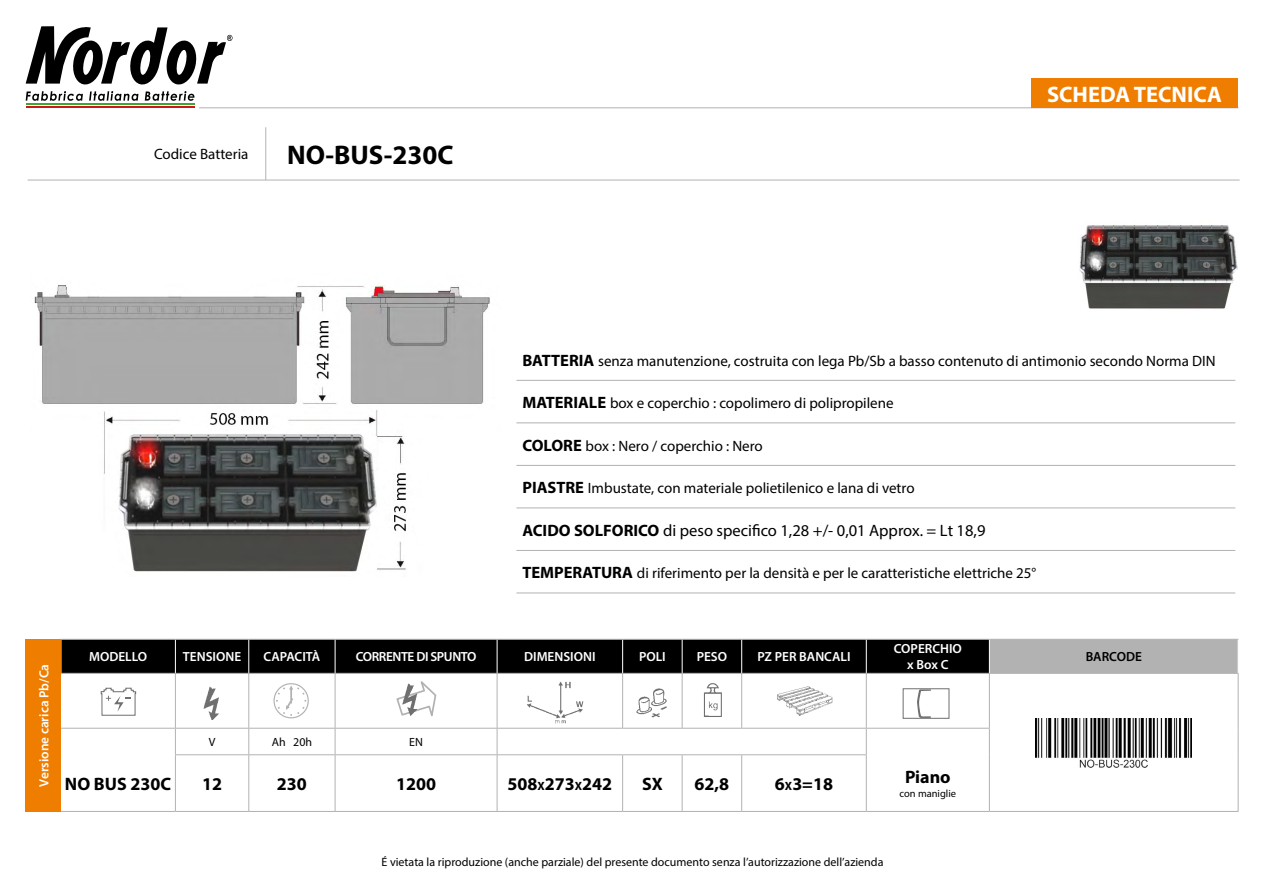
<style>
.page{position:relative;width:1263px;height:893px;background:#fff}
.page>*{position:absolute;margin:0;border:0;box-sizing:border-box;transform-origin:0 0}
.t1{font:700 27px "Myriad Pro";color:#000}
.t2{font:700 22.5px "Myriad Pro";color:#fff}
.t3{font:700 18px "Myriad Pro";color:#000}
.t4{font:16.5px "Myriad Pro";color:#000}
.t5{font:15px "Myriad Pro";color:#000}
.t6{font:600 13.2px/15.9px "Myriad Pro";color:#fff;text-align:center}
.t7{font:600 13.2px "Myriad Pro";letter-spacing:-.03em;color:#fff}
.t8{font:600 13.2px "Myriad Pro";color:#000}
.t9{font:12px "Myriad Pro";color:#000}
.t10{font:10.5px "Myriad Pro";color:#000}
.s1{font-weight:700;font-size:16.5px}
.s2{font-weight:700}
.s3{font-size:12px}
</style>
<div class="page">
<hr style="left:199px;top:107px;width:1039px;height:1px;background:#b3b2b2">
<hr style="left:28px;top:180px;width:1211px;height:1px;background:#b3b2b2">
<div style="left:1031px;top:79px;width:206px;height:29px;background:#ef7d00"></div>
<hr style="left:265px;top:127px;width:1px;height:53px;background:#b3b2b2">
<svg style="left:26px;top:26px;width:206px;height:75px"></svg>
<hr style="left:26px;top:103px;width:168px;height:2px;background:#3fa535">
<hr style="left:26px;top:107px;width:168px;height:1px;background:#cd171a">
<hr style="left:516px;top:380px;width:719px;height:1px;background:#b3b2b2">
<hr style="left:516px;top:422px;width:719px;height:1px;background:#b3b2b2">
<hr style="left:516px;top:465px;width:719px;height:1px;background:#b3b2b2">
<hr style="left:516px;top:508px;width:719px;height:1px;background:#b3b2b2">
<hr style="left:516px;top:550px;width:719px;height:1px;background:#b3b2b2">
<hr style="left:516px;top:593px;width:719px;height:1px;background:#b3b2b2">
<img style="left:34px;top:285px;width:456px;height:287px">
<svg style="left:61px;top:640px;width:1177px;height:171px"></svg>
<div style="left:62px;top:640px;width:927px;height:33px;background:#000"></div>
<hr style="left:61px;top:639px;width:114px;height:1px;background:#b3b2b2">
<hr style="left:175px;top:639px;width:74px;height:1px;background:#b3b2b2">
<hr style="left:249px;top:639px;width:86px;height:1px;background:#b3b2b2">
<hr style="left:335px;top:639px;width:162px;height:1px;background:#b3b2b2">
<hr style="left:497px;top:639px;width:126px;height:1px;background:#b3b2b2">
<hr style="left:623px;top:639px;width:59px;height:1px;background:#b3b2b2">
<hr style="left:682px;top:639px;width:60px;height:1px;background:#b3b2b2">
<hr style="left:742px;top:639px;width:124px;height:1px;background:#b3b2b2">
<hr style="left:866px;top:639px;width:123px;height:1px;background:#b3b2b2">
<hr style="left:989px;top:639px;width:249px;height:1px;background:#b3b2b2">
<hr style="left:61px;top:673px;width:114px;height:1px;background:#b3b2b2">
<hr style="left:175px;top:673px;width:74px;height:1px;background:#b3b2b2">
<hr style="left:175px;top:674px;width:1px;height:54px;background:#b3b2b2">
<hr style="left:249px;top:673px;width:86px;height:1px;background:#b3b2b2">
<hr style="left:248px;top:674px;width:1px;height:54px;background:#b3b2b2">
<hr style="left:335px;top:673px;width:162px;height:1px;background:#b3b2b2">
<hr style="left:335px;top:674px;width:1px;height:54px;background:#b3b2b2">
<hr style="left:497px;top:673px;width:126px;height:1px;background:#b3b2b2">
<hr style="left:497px;top:674px;width:1px;height:54px;background:#b3b2b2">
<hr style="left:623px;top:673px;width:59px;height:1px;background:#b3b2b2">
<hr style="left:622px;top:674px;width:1px;height:54px;background:#b3b2b2">
<hr style="left:682px;top:673px;width:60px;height:1px;background:#b3b2b2">
<hr style="left:682px;top:674px;width:1px;height:54px;background:#b3b2b2">
<hr style="left:742px;top:673px;width:124px;height:1px;background:#b3b2b2">
<hr style="left:741px;top:674px;width:1px;height:54px;background:#b3b2b2">
<hr style="left:866px;top:673px;width:123px;height:1px;background:#b3b2b2">
<hr style="left:866px;top:674px;width:1px;height:54px;background:#b3b2b2">
<hr style="left:989px;top:673px;width:249px;height:1px;background:#b3b2b2">
<hr style="left:989px;top:674px;width:1px;height:54px;background:#b3b2b2">
<hr style="left:1238px;top:674px;width:1px;height:54px;background:#b3b2b2">
<svg style="left:1238px;top:728px;width:1px;height:27px"></svg>
<hr style="left:1238px;top:755px;width:1px;height:56px;background:#b3b2b2">
<hr style="left:61px;top:728px;width:114px;height:1px;background:#b3b2b2">
<hr style="left:61px;top:811px;width:114px;height:1px;background:#b3b2b2">
<hr style="left:175px;top:728px;width:74px;height:1px;background:#b3b2b2">
<svg style="left:175px;top:729px;width:1px;height:25px"></svg>
<hr style="left:249px;top:728px;width:86px;height:1px;background:#b3b2b2">
<svg style="left:248px;top:729px;width:1px;height:25px"></svg>
<hr style="left:335px;top:728px;width:162px;height:1px;background:#b3b2b2">
<svg style="left:335px;top:729px;width:1px;height:25px"></svg>
<hr style="left:497px;top:728px;width:126px;height:1px;background:#b3b2b2">
<svg style="left:497px;top:729px;width:1px;height:25px"></svg>
<hr style="left:623px;top:728px;width:59px;height:1px;background:#b3b2b2">
<hr style="left:682px;top:728px;width:60px;height:1px;background:#b3b2b2">
<hr style="left:742px;top:728px;width:124px;height:1px;background:#b3b2b2">
<hr style="left:866px;top:728px;width:124px;height:1px;background:#b3b2b2">
<svg style="left:866px;top:729px;width:1px;height:25px"></svg>
<svg style="left:989px;top:729px;width:1px;height:26px"></svg>
<hr style="left:989px;top:755px;width:1px;height:56px;background:#b3b2b2">
<hr style="left:866px;top:811px;width:123px;height:1px;background:#b3b2b2">
<hr style="left:989px;top:811px;width:249px;height:1px;background:#b3b2b2">
<hr style="left:175px;top:754px;width:74px;height:1px;background:#b3b2b2">
<hr style="left:175px;top:755px;width:1px;height:56px;background:#b3b2b2">
<hr style="left:249px;top:754px;width:86px;height:1px;background:#b3b2b2">
<hr style="left:248px;top:755px;width:1px;height:56px;background:#b3b2b2">
<hr style="left:335px;top:754px;width:162px;height:1px;background:#b3b2b2">
<hr style="left:335px;top:755px;width:1px;height:56px;background:#b3b2b2">
<hr style="left:497px;top:754px;width:126px;height:1px;background:#b3b2b2">
<hr style="left:497px;top:755px;width:1px;height:56px;background:#b3b2b2">
<hr style="left:623px;top:754px;width:59px;height:1px;background:#b3b2b2">
<hr style="left:622px;top:755px;width:1px;height:56px;background:#b3b2b2">
<hr style="left:682px;top:754px;width:60px;height:1px;background:#b3b2b2">
<hr style="left:682px;top:755px;width:1px;height:56px;background:#b3b2b2">
<hr style="left:742px;top:754px;width:125px;height:1px;background:#b3b2b2">
<hr style="left:741px;top:755px;width:1px;height:56px;background:#b3b2b2">
<hr style="left:866px;top:755px;width:1px;height:56px;background:#b3b2b2">
<hr style="left:175px;top:811px;width:74px;height:1px;background:#b3b2b2">
<hr style="left:249px;top:811px;width:86px;height:1px;background:#b3b2b2">
<hr style="left:335px;top:811px;width:162px;height:1px;background:#b3b2b2">
<hr style="left:497px;top:811px;width:126px;height:1px;background:#b3b2b2">
<hr style="left:623px;top:811px;width:59px;height:1px;background:#b3b2b2">
<hr style="left:682px;top:811px;width:60px;height:1px;background:#b3b2b2">
<hr style="left:742px;top:811px;width:124px;height:1px;background:#b3b2b2">
<hr style="left:61px;top:640px;width:1px;height:33px;background:#fff">
<hr style="left:175px;top:640px;width:1px;height:33px;background:#fff">
<hr style="left:248px;top:640px;width:1px;height:33px;background:#fff">
<hr style="left:335px;top:640px;width:1px;height:33px;background:#fff">
<hr style="left:497px;top:640px;width:1px;height:33px;background:#fff">
<hr style="left:622px;top:640px;width:1px;height:33px;background:#fff">
<hr style="left:682px;top:640px;width:1px;height:33px;background:#fff">
<hr style="left:741px;top:640px;width:1px;height:33px;background:#fff">
<hr style="left:866px;top:640px;width:1px;height:33px;background:#fff">
<hr style="left:989px;top:640px;width:1px;height:33px;background:#fff">
<div style="left:26px;top:639px;width:35px;height:173px;background:#ef7d00"></div>
<img style="left:1079px;top:225px;width:158px;height:84px">
<p class="t5" style="left:154px;top:145px;width:96px">Codice Batteria</p>
<h1 class="t1" style="left:287px;top:137px;width:168px">NO-BUS-230C</h1>
<h2 class="t2" style="left:1047px;top:80px;width:176px">SCHEDA TECNICA</h2>
<p class="t5" style="left:522px;top:352px;width:695px"><span class="s1">BATTERIA</span> senza manutenzione, costruita con lega Pb/Sb a basso contenuto di antimonio secondo Norma DIN</p>
<p class="t5" style="left:522px;top:394px;width:373px"><span class="s1">MATERIALE</span> box e coperchio : copolimero di polipropilene</p>
<p class="t5" style="left:522px;top:437px;width:242px"><span class="s1">COLORE</span> box : Nero / coperchio : Nero</p>
<p class="t5" style="left:522px;top:479px;width:394px"><span class="s1">PIASTRE</span> Imbustate, con materiale polietilenico e lana di vetro</p>
<p class="t4" style="left:522px;top:520px;width:464px"><span class="s2">ACIDO SOLFORICO</span> di peso specifico 1,28 +/- 0,01 Approx. = Lt 18,9</p>
<p class="t5" style="left:522px;top:564px;width:515px"><span class="s1">TEMPERATURA</span> di riferimento per la densità e per le caratteristiche elettriche 25°</p>
<p class="t6" style="left:36px;top:787px;width:124px;rotate:-90deg">Versione carica Pb/Ca</p>
<p class="t6" style="left:89px;top:649px;width:60px">MODELLO</p>
<p class="t6" style="left:183px;top:649px;width:60px">TENSIONE</p>
<p class="t6" style="left:264px;top:649px;width:58px">CAPACITÀ</p>
<p class="t7" style="left:356px;top:648px;width:122px">CORRENTE DI SPUNTO</p>
<p class="t6" style="left:524px;top:649px;width:73px">DIMENSIONI</p>
<p class="t6" style="left:639px;top:649px;width:28px">POLI</p>
<p class="t6" style="left:697px;top:649px;width:32px">PESO</p>
<p class="t6" style="left:757px;top:649px;width:95px">PZ PER BANCALI</p>
<p class="t6" style="left:894px;top:641px;width:70px">COPERCHIO x Box C</p>
<p class="t8" style="left:1086px;top:648px;width:58px">BARCODE</p>
<p class="t3" style="left:65px;top:772px;width:108px">NO BUS 230C</p>
<p class="t9" style="left:209px;top:734px;width:8px">V</p>
<p class="t9" style="left:272px;top:734px;width:42px">Ah 20h</p>
<p class="t9" style="left:409px;top:734px;width:15px">EN</p>
<p class="t3" style="left:202px;top:772px;width:21px">12</p>
<p class="t3" style="left:277px;top:772px;width:31px">230</p>
<p class="t3" style="left:396px;top:772px;width:41px">1200</p>
<p class="t3" style="left:507px;top:772px;width:106px">508<span class="s3">X</span>273<span class="s3">X</span>242</p>
<p class="t3" style="left:642px;top:772px;width:22px">SX</p>
<p class="t3" style="left:695px;top:772px;width:36px">62,8</p>
<p class="t3" style="left:775px;top:772px;width:60px">6<span class="s3">X</span>3=18</p>
<p class="t3" style="left:905px;top:765px;width:47px">Piano</p>
<p class="t10" style="left:899px;top:787px;width:58px">con maniglie</p>
<p class="t9" style="left:382px;top:854px;width:503px">É vietata la riproduzione (anche parziale) del presente documento senza l’autorizzazione dell’azienda</p>
</div>
